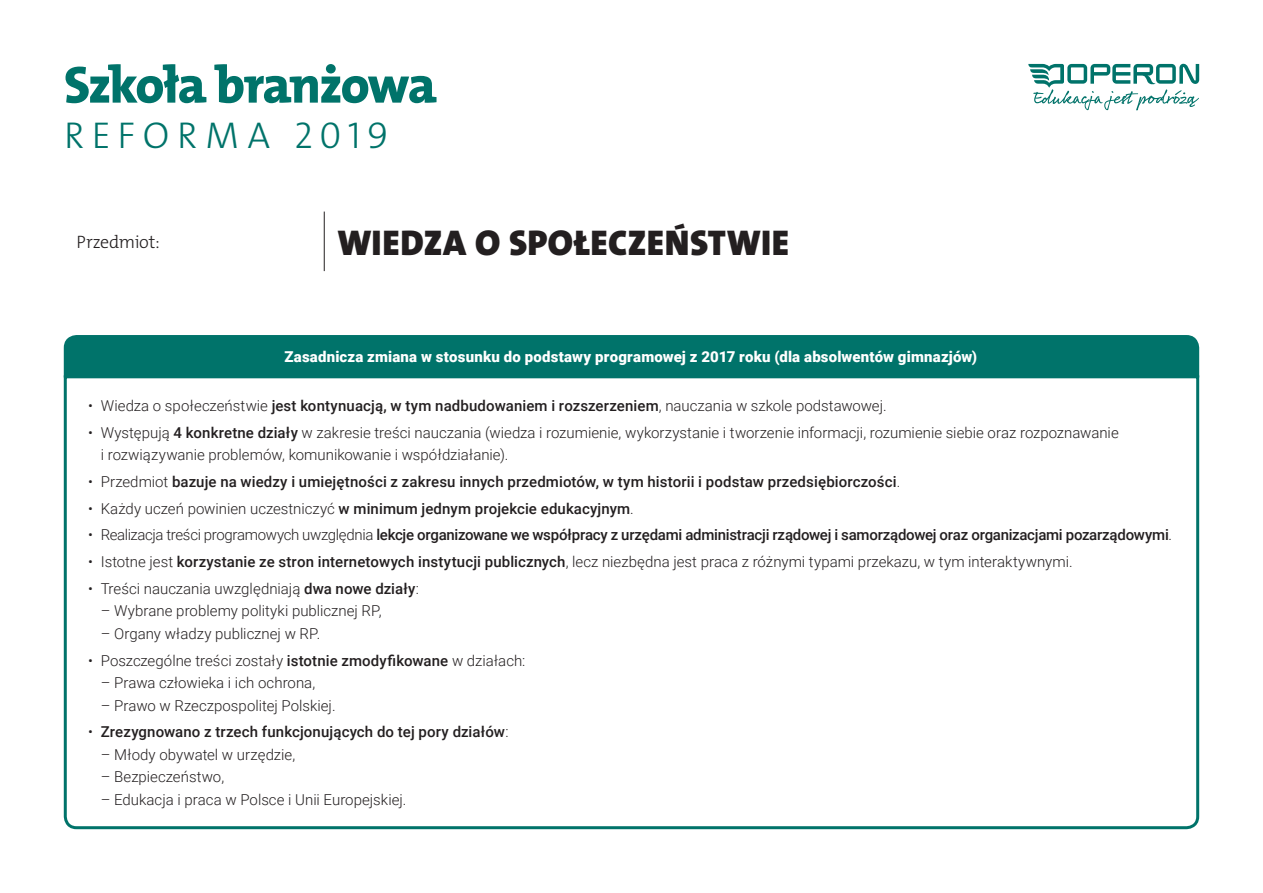
<style>
.page{position:relative;width:1263px;height:893px;background:#fff}
.page>*{position:absolute;margin:0;border:0;box-sizing:border-box;transform-origin:0 0}
.t1{font:800 52.5px "The Mix Os F";letter-spacing:-.04em;color:#00736a}
.t2{font:300 37.5px "The Mix Os F";letter-spacing:.195em;color:#00736a}
.t3{font:900 36px "The Mix Os F";letter-spacing:.01em;color:#231f20}
.t4{font:300 18px "The Mix Os F";letter-spacing:-.015em;color:#231f20}
.t5{font:300 15px/22.5px "Roboto";color:#231f20}
.t6{font:500 15px "Roboto";letter-spacing:.005em;color:#231f20}
.t7{font:500 15px "Roboto";letter-spacing:-.015em;color:#231f20}
.t8{font:900 15px "Roboto";letter-spacing:.01em;color:#fff}
.s1{font-weight:500}
.s2{font-weight:300}
</style>
<div class="page">
<svg style="left:1028px;top:64px;width:171px;height:46px"></svg>
<svg style="left:63px;top:374px;width:1137px;height:456px"></svg>
<div style="left:64px;top:335px;width:1135px;height:43px;background:#00736a"></div>
<hr style="left:324px;top:212px;width:1px;height:59px;background:#231f20">
<p class="t1" style="left:64px;top:51px;width:375px">Szkoła branżowa</p>
<p class="t2" style="left:64px;top:111px;width:326px">REFORMA 2019</p>
<p class="t4" style="left:77px;top:230px;width:85px">Przedmiot:</p>
<p class="t3" style="left:337px;top:219px;width:453px">WIEDZA O SPOŁECZEŃSTWIE</p>
<p class="t8" style="left:284px;top:346px;width:694px">Zasadnicza zmiana w stosunku do podstawy programowej z 2017 roku (dla absolwentów gimnazjów)</p>
<p class="t5" style="left:88px;top:394px;width:800px">• Wiedza o społeczeństwie <span class="s1">jest kontynuacją, w tym nadbudowaniem i rozszerzeniem</span>, nauczania w szkole podstawowej.</p>
<p class="t5" style="left:101px;top:420px;width:1019px;text-indent:-13px">• Występują <span class="s1">4 konkretne działy</span> w zakresie treści nauczania (wiedza i rozumienie, wykorzystanie i tworzenie informacji, rozumienie siebie oraz rozpoznawanie i rozwiązywanie problemów, komunikowanie i współdziałanie).</p>
<p class="t6" style="left:88px;top:471px;width:814px"><span class="s2">• Przedmiot</span> bazuje na wiedzy i umiejętności z zakresu innych przedmiotów, w tym historii i podstaw przedsiębiorczości<span class="s2">.</span></p>
<p class="t6" style="left:88px;top:498px;width:547px"><span class="s2">• Każdy uczeń powinien uczestniczyć</span> w minimum jednym projekcie edukacyjnym<span class="s2">.</span></p>
<p class="t7" style="left:88px;top:524px;width:1086px"><span class="s2">• Realizacja treści programowych uwzględnia</span> lekcje organizowane we współpracy z urzędami administracji rządowej i samorządowej oraz organizacjami pozarządowymi<span class="s2">.</span></p>
<p class="t5" style="left:88px;top:550px;width:986px">• Istotne jest <span class="s1">korzystanie ze stron internetowych instytucji publicznych</span>, lecz niezbędna jest praca z różnymi typami przekazu, w tym interaktywnymi.</p>
<p class="t5" style="left:88px;top:577px;width:333px">• Treści nauczania uwzględniają <span class="s1">dwa nowe działy</span>:</p>
<p class="t5" style="left:101px;top:599px;width:283px">– Wybrane problemy polityki publicznej RP,</p>
<p class="t5" style="left:101px;top:622px;width:221px">– Organy władzy publicznej w RP.</p>
<p class="t5" style="left:88px;top:648px;width:439px">• Poszczególne treści zostały <span class="s1">istotnie zmodyfikowane</span> w działach:</p>
<p class="t5" style="left:101px;top:671px;width:216px">– Prawa człowieka i ich ochrona,</p>
<p class="t5" style="left:101px;top:693px;width:236px">– Prawo w Rzeczpospolitej Polskiej.</p>
<p class="t6" style="left:88px;top:721px;width:422px"><span class="s2">•</span> Zrezygnowano z trzech funkcjonujących do tej pory działów<span class="s2">:</span></p>
<p class="t5" style="left:101px;top:743px;width:196px">– Młody obywatel w urzędzie,</p>
<p class="t5" style="left:101px;top:765px;width:125px">– Bezpieczeństwo,</p>
<p class="t5" style="left:101px;top:788px;width:307px">– Edukacja i praca w Polsce i Unii Europejskiej.</p>
</div>
